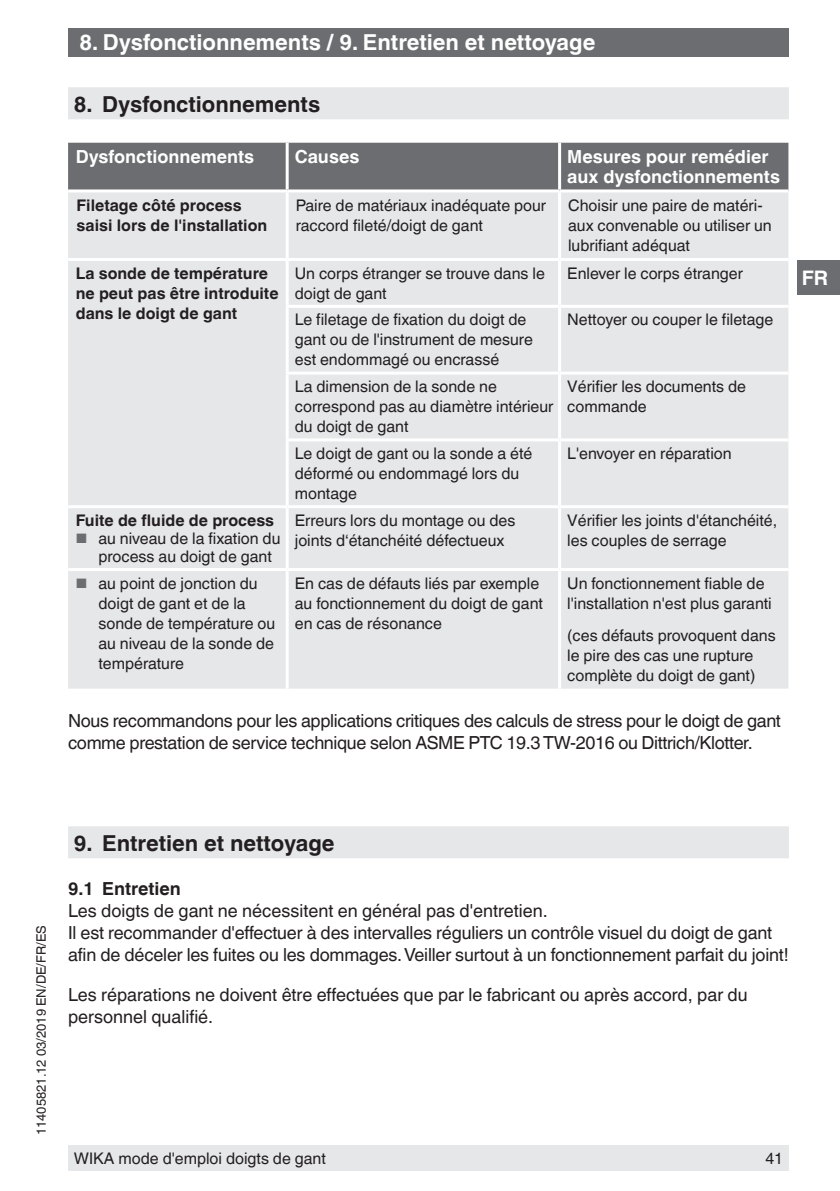
<style>
.page{position:relative;width:840px;height:1191px;background:#fff}
.page>*{position:absolute;margin:0;border:0;box-sizing:border-box;transform-origin:0 0}
.t1{font:700 22px "Helvetica World";color:#fff}
.t2{font:700 22px "Helvetica World";color:#231f20}
.t3{font:700 20px "Helvetica World";color:#fff}
.t4{font:18px/22px "Helvetica World";letter-spacing:-.01em;color:#231f20}
.t5{font:700 18px/20px "Helvetica World";color:#fff}
.t6{font:700 18px "Helvetica World";color:#231f20}
.t7{font:16px/20px "Helvetica World";color:#231f20}
.t8{font:700 16px/20px "Helvetica World";color:#231f20}
.t9{font:13px "Helvetica World";color:#231f20}
.s1{font-size:13.6px;color:#6c6d70}
</style>
<div class="page">
<div style="left:68px;top:28px;width:720px;height:29px;background:#6c6d70"></div>
<div style="left:68px;top:1145px;width:720px;height:26px;background:#e6e7e9"></div>
<div style="left:797px;top:261px;width:42px;height:34px;background:#6c6d70"></div>
<div style="left:68px;top:87px;width:720px;height:32px;background:#e6e7e9"></div>
<div style="left:68px;top:826px;width:720px;height:32px;background:#e6e7e9"></div>
<div style="left:68px;top:143px;width:720px;height:46px;background:#6c6d70"></div>
<div style="left:68px;top:192px;width:720px;height:496px;background:#e6e7e9"></div>
<div style="left:68px;top:508px;width:720px;height:60px;background:#e6e7e9"></div>
<hr style="left:285px;top:143px;width:3px;height:46px;background:#fff">
<hr style="left:557px;top:143px;width:3px;height:46px;background:#fff">
<hr style="left:285px;top:261px;width:3px;height:44px;background:#fff">
<hr style="left:557px;top:261px;width:3px;height:44px;background:#fff">
<hr style="left:285px;top:305px;width:274px;height:3px;background:#fff">
<hr style="left:285px;top:308px;width:3px;height:63px;background:#fff">
<hr style="left:559px;top:305px;width:229px;height:3px;background:#fff">
<hr style="left:557px;top:308px;width:3px;height:63px;background:#fff">
<hr style="left:285px;top:371px;width:274px;height:3px;background:#fff">
<hr style="left:285px;top:374px;width:3px;height:64px;background:#fff">
<hr style="left:559px;top:371px;width:229px;height:3px;background:#fff">
<hr style="left:557px;top:374px;width:3px;height:64px;background:#fff">
<hr style="left:285px;top:438px;width:274px;height:3px;background:#fff">
<hr style="left:285px;top:441px;width:3px;height:64px;background:#fff">
<hr style="left:559px;top:438px;width:229px;height:3px;background:#fff">
<hr style="left:557px;top:441px;width:3px;height:64px;background:#fff">
<hr style="left:68px;top:505px;width:219px;height:3px;background:#fff">
<hr style="left:287px;top:505px;width:272px;height:3px;background:#fff">
<hr style="left:285px;top:508px;width:3px;height:60px;background:#fff">
<hr style="left:559px;top:505px;width:229px;height:3px;background:#fff">
<hr style="left:557px;top:508px;width:3px;height:60px;background:#fff">
<hr style="left:68px;top:568px;width:219px;height:3px;background:#fff">
<hr style="left:287px;top:568px;width:272px;height:3px;background:#fff">
<hr style="left:285px;top:571px;width:3px;height:117px;background:#fff">
<hr style="left:559px;top:568px;width:229px;height:3px;background:#fff">
<hr style="left:557px;top:571px;width:3px;height:117px;background:#fff">
<hr style="left:285px;top:192px;width:3px;height:66px;background:#fff">
<hr style="left:557px;top:192px;width:3px;height:66px;background:#fff">
<hr style="left:68px;top:258px;width:219px;height:3px;background:#fff">
<hr style="left:287px;top:258px;width:272px;height:3px;background:#fff">
<hr style="left:559px;top:258px;width:229px;height:3px;background:#fff">
<h1 class="t1" style="left:79px;top:30px;width:517px">8. Dysfonctionnements / 9. Entretien et nettoyage</h1>
<h1 class="t2" style="left:74px;top:92px;width:248px">8. Dysfonctionnements</h1>
<p class="t5" style="left:76px;top:147px;width:180px">Dysfonctionnements</p>
<p class="t5" style="left:295px;top:147px;width:66px">Causes</p>
<p class="t5" style="left:567px;top:147px;width:214px">Mesures pour remédier aux dysfonctionnements</p>
<p class="t8" style="left:77px;top:195px;width:192px">Filetage côté process saisi lors de l'installation</p>
<p class="t7" style="left:295px;top:195px;width:252px">Paire de matériaux inadéquate pour raccord fileté/doigt de gant</p>
<p class="t7" style="left:567px;top:195px;width:205px">Choisir une paire de matéri&shy;aux convenable ou utiliser un lubrifiant adéquat</p>
<p class="t8" style="left:76px;top:263px;width:204px">La sonde de température ne peut pas être introduite dans le doigt de gant</p>
<p class="t7" style="left:295px;top:263px;width:251px">Un corps étranger se trouve dans le doigt de gant</p>
<p class="t7" style="left:567px;top:263px;width:177px">Enlever le corps étranger</p>
<p class="t7" style="left:295px;top:310px;width:239px">Le filetage de fixation du doigt de gant ou de l'instrument de mesure est endommagé ou encrassé</p>
<p class="t7" style="left:567px;top:310px;width:207px">Nettoyer ou couper le filetage</p>
<p class="t7" style="left:295px;top:377px;width:260px">La dimension de la sonde ne correspond pas au diamètre intérieur du doigt de gant</p>
<p class="t7" style="left:567px;top:377px;width:180px">Vérifier les documents de commande</p>
<p class="t7" style="left:295px;top:443px;width:239px">Le doigt de gant ou la sonde a été déformé ou endommagé lors du montage</p>
<p class="t7" style="left:567px;top:443px;width:166px">L'envoyer en réparation</p>
<p class="t8" style="left:76px;top:510px;width:200px">Fuite de fluide de process</p>
<p class="t7" style="left:98px;top:529px;width:183px;line-height:18px;text-indent:-23px"><span class="s1">■</span> au niveau de la fixation du process au doigt de gant</p>
<p class="t7" style="left:295px;top:510px;width:222px">Erreurs lors du montage ou des joints d‘étanchéité défectueux</p>
<p class="t7" style="left:567px;top:510px;width:211px">Vérifier les joints d'étanchéité, les couples de serrage</p>
<p class="t7" style="left:98px;top:573px;width:178px;text-indent:-23px"><span class="s1">■</span> au point de jonction du doigt de gant et de la sonde de température ou au niveau de la sonde de température</p>
<p class="t7" style="left:295px;top:573px;width:249px">En cas de défauts liés par exemple au fonctionnement du doigt de gant en cas de résonance</p>
<p class="t7" style="left:567px;top:573px;width:206px">Un fonctionnement fiable de l'installation n'est plus garanti</p>
<p class="t7" style="left:567px;top:625px;width:210px">(ces défauts provoquent dans le pire des cas une rupture complète du doigt de gant)</p>
<p class="t4" style="left:68px;top:710px;width:714px">Nous recommandons pour les applications critiques des calculs de stress pour le doigt de gant comme prestation de service technique selon ASME PTC 19.3 TW-2016 ou Dittrich/Klotter.</p>
<p class="t3" style="left:801px;top:266px;width:28px">FR</p>
<p class="t9" style="left:34px;top:1135px;width:211px;rotate:-90deg">11405821.12 03/2019 EN/DE/FR/ES</p>
<h1 class="t2" style="left:74px;top:830px;width:262px">9. Entretien et nettoyage</h1>
<p class="t6" style="left:68px;top:878px;width:114px">9.1 Entretien</p>
<p class="t4" style="left:68px;top:900px;width:721px">Les doigts de gant ne nécessitent en général pas d'entretien.<br>Il est recommander d'effectuer à des intervalles réguliers un contrôle visuel du doigt de gant afin de déceler les fuites ou les dommages. Veiller surtout à un fonctionnement parfait du joint!</p>
<p class="t4" style="left:68px;top:983px;width:680px">Les réparations ne doivent être effectuées que par le fabricant ou après accord, par du personnel qualifié.</p>
<p class="t7" style="left:74px;top:1148px;width:253px">WIKA mode d'emploi doigts de gant</p>
<p class="t7" style="left:765px;top:1148px;width:19px">41</p>
</div>
